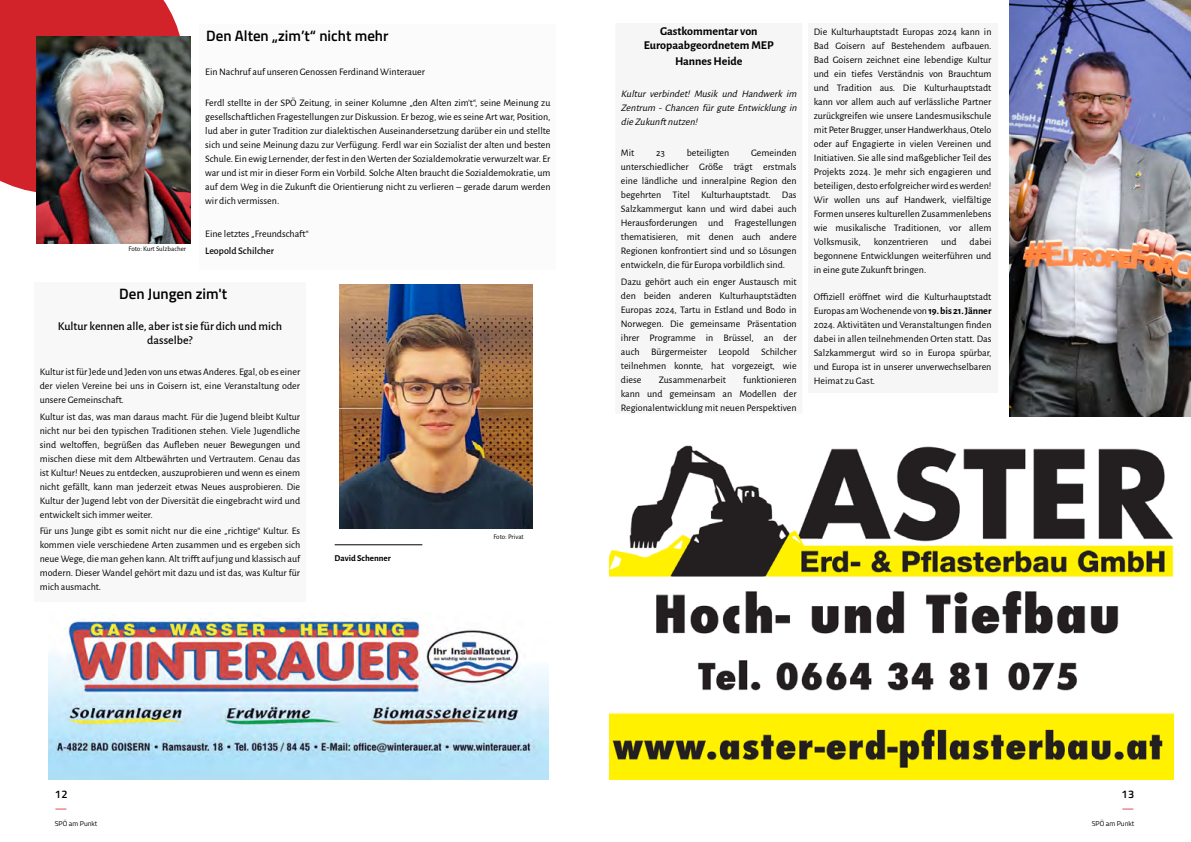
<style>
.page{position:relative;width:1191px;height:842px;background:#fff}
.page>*{position:absolute;margin:0;border:0;box-sizing:border-box;transform-origin:0 0}
.t1{font:600 15px "Titillium Web";color:#000}
.t2{font:500 12px/14px "Alegreya Sans";color:#000;text-align:center}
.t3{font:700 12px/14px "Alegreya Sans";color:#000;text-align:center}
.t4{font:600 11px "Titillium Web";color:#000}
.t5{font:11px "Titillium Web";color:#d2232a}
.t6{font:10px/14px "Alegreya Sans";color:#000;text-align:justify}
.t7{font:italic 10px/14px "Alegreya Sans";color:#000;text-align:justify}
.t8{font:500 10px "Alegreya Sans";color:#000}
.t9{font:700 9px "Alegreya Sans";color:#000}
.t10{font:7px "Alegreya Sans";color:#000}
.t11{font:7px "Titillium Web";color:#000}
.s1{font-weight:700}
</style>
<div class="page">
<svg style="left:0;top:0;width:184px;height:194px;background:#d02e34"></svg>
<img style="left:340px;top:285px;width:192px;height:244px">
<hr style="left:335px;top:544px;width:87px;height:1px;background:#000">
<div style="left:34px;top:282px;width:272px;height:319px;background:#f8f8f9"></div>
<div style="left:199px;top:24px;width:357px;height:245px;background:#fbfbfb"></div>
<img style="left:37px;top:37px;width:153px;height:207px">
<img style="left:48px;top:618px;width:500px;height:162px">
<img style="left:609px;top:445px;width:565px;height:335px">
<div style="left:614px;top:22px;width:189px;height:393px;background:#f6f6f6"></div>
<img style="left:1009px;top:0;width:182px;height:416px">
<div style="left:808px;top:23px;width:189px;height:370px;background:#f6f6f6"></div>
<p class="t10" style="left:129px;top:244px;width:59px">Foto: Kurt Sulzbacher</p>
<h1 class="t1" style="left:206px;top:25px;width:184px">Den Alten „zim’t“ nicht mehr</h1>
<p class="t6" style="left:205px;top:64px;width:221px">Ein Nachruf auf unseren Genossen Ferdinand Winterauer</p>
<p class="t6" style="left:205px;top:95px;width:347px">Ferdl stellte in der SPÖ Zeitung, in seiner Kolumne „den Alten zim’t“, seine Meinung zu gesellschaftlichen Fragestellungen zur Diskussion. Er bezog, wie es seine Art war, Position, lud aber in guter Tradition zur dialektischen Auseinandersetzung darüber ein und stellte sich und seine Meinung dazu zur Verfügung. Ferdl war ein Sozialist der alten und besten Schule. Ein ewig Lernender, der fest in den Werten der Sozialdemokratie verwurzelt war. Er war und ist mir in dieser Form ein Vorbild. Solche Alten braucht die Sozialdemokratie, um auf dem Weg in die Zukunft die Orientierung nicht zu verlieren – gerade darum werden wir dich vermissen.</p>
<p class="t6" style="left:205px;top:227px;width:105px">Eine letztes „Freundschaft“</p>
<p class="t8" style="left:205px;top:244px;width:70px">Leopold Schilcher</p>
<h1 class="t1" style="left:119px;top:283px;width:110px">Den Jungen zim't</h1>
<p class="t2" style="left:58px;top:318px;width:226px">Kultur kennen alle, aber ist sie für dich und mich dasselbe?</p>
<p class="t6" style="left:40px;top:364px;width:262px">Kultur ist für Jede und Jeden von uns etwas Anderes. Egal, ob es einer der vielen Vereine bei uns in Goisern ist, eine Veranstaltung oder unsere Gemeinschaft.</p>
<p class="t6" style="left:40px;top:409px;width:262px">Kultur ist das, was man daraus macht. Für die Jugend bleibt Kultur nicht nur bei den typischen Traditionen stehen. Viele Jugendliche sind weltoffen, begrüßen das Aufleben neuer Bewegungen und mischen diese mit dem Altbewährten und Vertrautem. Genau das ist Kultur! Neues zu entdecken, auszuprobieren und wenn es einem nicht gefällt, kann man jederzeit etwas Neues ausprobieren. Die Kultur der Jugend lebt von der Diversität die eingebracht wird und entwickelt sich immer weiter.</p>
<p class="t6" style="left:40px;top:524px;width:262px">Für uns Junge gibt es somit nicht nur die eine „richtige“ Kultur. Es kommen viele verschiedene Arten zusammen und es ergeben sich neue Wege, die man gehen kann. Alt trifft auf jung und klassisch auf modern. Dieser Wandel gehört mit dazu und ist das, was Kultur für mich ausmacht.</p>
<p class="t9" style="left:335px;top:551px;width:58px">David Schenner</p>
<p class="t10" style="left:493px;top:531px;width:32px">Foto: Privat</p>
<p class="t3" style="left:644px;top:23px;width:131px">Gastkommentar von<br>Europaabgeordnetem MEP</p>
<p class="t3" style="left:675px;top:54px;width:69px">Hannes Heide</p>
<p class="t7" style="left:621px;top:86px;width:180px">Kultur verbindet! Musik und Handwerk im Zentrum - Chancen für gute Entwicklung in dieZukunftnutzen!</p>
<p class="t6" style="left:621px;top:145px;width:15px">Mit</p>
<p class="t6" style="left:656px;top:145px;width:10px">23</p>
<p class="t6" style="left:687px;top:145px;width:44px">beteiligten</p>
<p class="t6" style="left:621px;top:145px;width:177px;text-indent:130px">Gemeinden unterschiedlicher Größe trägt erstmals eine ländliche und inneralpine Region den begehrten Titel Kulturhauptstadt. Das Salzkammergut kann und wird dabei auch Herausforderungen und Fragestellungen thematisieren, mit denen auch andere Regionen konfrontiert sind und so Lösungen entwickeln, die für Europa vorbildlich sind.</p>
<p class="t6" style="left:621px;top:274px;width:177px">Dazu gehört auch ein enger Austausch mit den beiden anderen Kulturhauptstädten Europas 2024, Tartu in Estland und Bodo in Norwegen. Die gemeinsame Präsentation ihrer Programme in Brüssel, an der auch Bürgermeister Leopold Schilcher teilnehmen konnte, hat vorgezeigt, wie diese</p>
<p class="t6" style="left:621px;top:372px;width:177px;text-indent:122px">funktionieren kann und gemeinsam an Modellen der Regionalentwicklung mit neuen Perspektiven</p>
<p class="t6" style="left:659px;top:372px;width:69px">Zusammenarbeit</p>
<p class="t6" style="left:813px;top:24px;width:179px">Die Kulturhauptstadt Europas 2024 kann in Bad Goisern auf Bestehendem aufbauen.<br>Bad Goisern zeichnet eine lebendige Kultur und ein tiefes Verständnis von Brauchtum und Tradition aus. Die Kulturhauptstadt kann vor allem auch auf verlässliche Partner zurückgreifen wie unsere Landesmusikschule mit Peter Brugger, unser Handwerkhaus, Otelo oder auf Engagierte in vielen Vereinen und Initiativen. Sie alle sind maßgeblicher Teil des Projekts 2024. Je mehr sich engagieren und beteiligen, desto erfolgreicher wird es werden!<br>Wir wollen uns auf Handwerk, vielfältige Formen unseres kulturellen Zusammenlebens wie musikalische Traditionen, vor allem Volksmusik,</p>
<p class="t6" style="left:813px;top:234px;width:179px;text-indent:156px">dabei begonnene Entwicklungen weiterführen und in eine gute Zukunft bringen.</p>
<p class="t6" style="left:813px;top:289px;width:179px">Offiziell eröffnet wird die Kulturhauptstadt Europas am Wochenende von <span class="s1">19. bis 21. Jänner </span>2024. Aktivitäten und Veranstaltungen finden dabei in allen teilnehmenden Orten statt. Das Salzkammergut wird so in Europa spürbar, und Europa ist in unserer unverwechselbaren Heimat zu Gast.</p>
<p class="t6" style="left:873px;top:234px;width:56px">konzentrieren</p>
<p class="t6" style="left:941px;top:234px;width:17px">und</p>
<p class="t4" style="left:55px;top:786px;width:14px">12</p>
<p class="t5" style="left:55px;top:800px;width:14px">—</p>
<p class="t11" style="left:55px;top:819px;width:44px">SPÖ am Punkt</p>
<p class="t4" style="left:1121px;top:786px;width:14px">13</p>
<p class="t5" style="left:1121px;top:800px;width:14px">—</p>
<p class="t11" style="left:1091px;top:819px;width:44px">SPÖ am Punkt</p>
</div>
